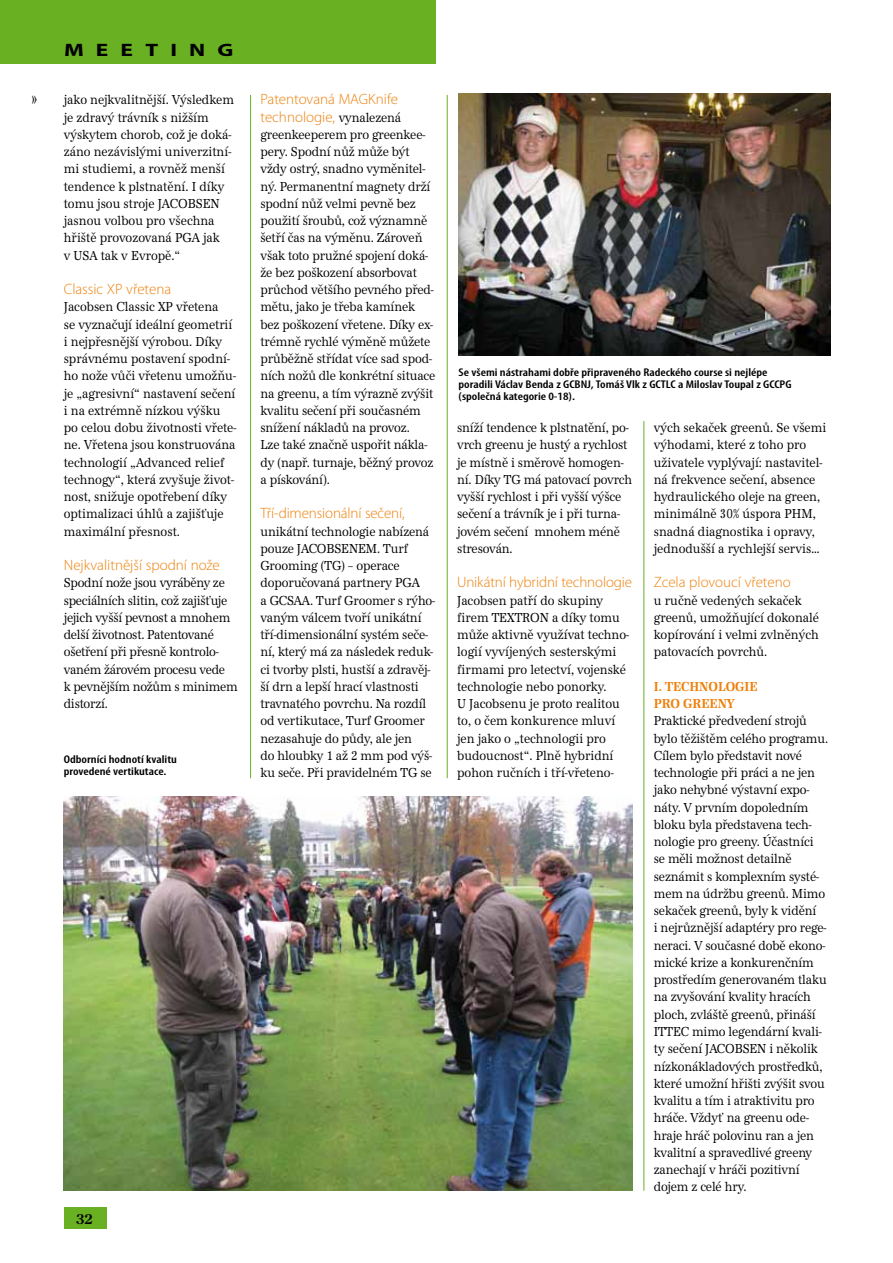
<style>
.page{position:relative;width:893px;height:1263px;background:#fff}
.page>*{position:absolute;margin:0;border:0;box-sizing:border-box;transform-origin:0 0}
.t1{font:700 18px "Myriad Pro";color:#000;scale:1.3 1}
.t2{font:18px "URW Antiqua TCE";color:#000;scale:.85 1}
.t3{font:300 15px/17.2px "Myriad Pro";color:#ee800a;text-align:right}
.t4{font:13.5px/17.2px "URW Antiqua TCE";letter-spacing:-.01em;color:#000;scale:.85 1}
.t5{font:700 13.5px/17.2px "URW Antiqua TCE";color:#ee800a;scale:.85 1}
.t6{font:700 13.5px "Century Old Style Std";color:#000;scale:.95 1}
.t7{font:600 condensed 11.25px/12px "Myriad Pro";color:#000;scale:1.2 1}
.s1{font-family:"URW Antiqua TCE";font-weight:400;font-size:13.5px;color:#000}
</style>
<div class="page">
<div style="left:64px;top:1208px;width:43px;height:21px;background:#6ab023"></div>
<hr style="left:250px;top:95px;width:1px;height:683px;background:#6ab023">
<hr style="left:447px;top:95px;width:1px;height:683px;background:#6ab023">
<hr style="left:644px;top:421px;width:1px;height:770px;background:#6ab023">
<div style="left:0;top:0;width:436px;height:64px;background:#6ab023"></div>
<img style="left:459px;top:94px;width:372px;height:262px">
<img style="left:64px;top:797px;width:568px;height:394px">
<h1 class="t2" style="left:31px;top:88px;width:9px">»</h1>
<h1 class="t1" style="left:64px;top:38px;width:132px">MEETING</h1>
<p class="t4" style="left:64px;top:91px;width:202px">jako nejkvalitnější. Výsledkem je zdravý trávník s nižším výskytem chorob, což je doká&shy;záno nezávislými univerzitní&shy;mi studiemi, a rovněž menší tendence k plstnatění. I díky tomu jsou stroje JACOBSEN jasnou volbou pro všechna hřiště provozovaná PGA jak<br>v USA tak v Evropě.“</p>
<p class="t3" style="left:64px;top:280px;width:109px">Classic XP vřetena</p>
<p class="t4" style="left:64px;top:298px;width:205px">Jacobsen Classic XP vřetena<br>se vyznačují ideální geometrií i nejpřesnější výrobou. Díky správnému postavení spodní&shy;ho nože vůči vřetenu umožňu&shy;je „agresivní“ nastavení sečení i na extrémně nízkou výšku po celou dobu životnosti vřete&shy;ne. Vřetena jsou konstruována technologií „Advanced relief technogy“, která zvyšuje život&shy;nost, snižuje opotřebení díky optimalizaci úhlů a zajišťuje maximální přesnost.</p>
<p class="t3" style="left:64px;top:556px;width:158px">Nejkvalitnější spodní nože</p>
<p class="t4" style="left:64px;top:574px;width:206px">Spodní nože jsou vyráběny ze speciálních slitin, což zajišťuje jejich vyšší pevnost a mnohem delší životnost. Patentované ošetření při přesně kontrolo&shy;vaném žárovém procesu vede<br>k pevnějším nožům s minimem distorzí.</p>
<p class="t7" style="left:64px;top:753px;width:96px">Odborníci hodnotí kvalitu provedené vertikutace.</p>
<p class="t6" style="left:76px;top:1210px;width:19px">32</p>
<p class="t3" style="left:260px;top:91px;width:142px">nife<br>technologie, <span class="s1">vynalezená</span></p>
<p class="t4" style="left:260px;top:126px;width:207px">greenkeeperem pro greenkee&shy;pery. Spodní nůž může být vždy ostrý, snadno vyměnitel&shy;ný. Permanentní magnety drží spodní nůž velmi pevně bez použití šroubů, což významně šetří čas na výměnu. Zároveň však toto pružné spojení doká&shy;že bez poškození absorbovat průchod většího pevného před&shy;mětu, jako je třeba kamínek bez poškození vřetene. Díky ex&shy;trémně rychlé výměně můžete průběžně střídat více sad spod&shy;ních nožů dle konkrétní situace na greenu, a tím výrazně zvýšit kvalitu sečení při současném snížení nákladů na provoz.<br>Lze také značně uspořit nákla&shy;dy (např. turnaje, běžný provoz a pískování).</p>
<p class="t3" style="left:260px;top:505px;width:146px">Tří-dimensionální sečení,</p>
<p class="t4" style="left:260px;top:523px;width:207px">unikátní technologie nabízená pouze JACOBSENEM. Turf<br>Grooming (TG) – operace doporučovaná partnery PGA<br>a GCSAA. Turf Groomer s rýho&shy;vaným válcem tvoří unikátní tří-dimensionální systém seče&shy;ní, který má za následek reduk&shy;ci tvorby plsti, hustší a zdravěj&shy;ší drn a lepší hrací vlastnosti travnatého povrchu. Na rozdíl od vertikutace, Turf Groomer nezasahuje do půdy, ale jen<br>do hloubky 1 až 2 mm pod výš&shy;ku seče. Při pravidelném TG se</p>
<p class="t3" style="left:260px;top:91px;width:89px">Patentovaná MAGK</p>
<p class="t7" style="left:459px;top:366px;width:279px">Se všemi nástrahami dobře připraveného Radeckého course si nejlépe poradili Václav Benda z GCBNJ, Tomáš Vlk z GCTLC a Miloslav Toupal z GCCPG (společná kategorie 0-18).</p>
<p class="t4" style="left:457px;top:419px;width:207px">sníží tendence k plstnatění, po&shy;vrch greenu je hustý a rychlost je místně i směrově homogen&shy;ní. Díky TG má patovací povrch vyšší rychlost i při vyšší výšce sečení a trávník je i při turna&shy;jovém sečení mnohem méně stresován.</p>
<p class="t3" style="left:457px;top:574px;width:176px">U nikátní hybridní technologie</p>
<p class="t4" style="left:457px;top:592px;width:204px">Jacobsen patří do skupiny firem TEXTRON a díky tomu může aktivně využívat techno&shy;logií vyvíjených sesterskými firmami pro letectví, vojenské technologie nebo ponorky.<br>U Jacobsenu je proto realitou to, o čem konkurence mluví jen jako o „technologii pro budoucnost“. Plně hybridní pohon ručních i tří-vřeteno-</p>
<p class="t4" style="left:654px;top:419px;width:204px">vých sekaček greenů. Se všemi výhodami, které z toho pro uživatele vyplývají: nastavitel&shy;ná frekvence sečení, absence hydraulického oleje na green, minimálně 30% úspora PHM, snadná diagnostika i opravy, jednodušší a rychlejší servis…</p>
<p class="t3" style="left:654px;top:574px;width:139px">Zcela plovoucí vřeteno</p>
<p class="t4" style="left:654px;top:592px;width:196px">u ručně vedených sekaček greenů, umožňující dokonalé kopírování i velmi zvlněných patovacích povrchů.</p>
<p class="t5" style="left:654px;top:678px;width:124px">I. TECHNOLOGIE<br>PRO GREENY</p>
<p class="t4" style="left:654px;top:712px;width:207px">Praktické předvedení strojů bylo těžištěm celého programu.<br>Cílem bylo představit nové technologie při práci a ne jen jako nehybné výstavní expo&shy;náty. V prvním dopoledním bloku byla představena tech&shy;nologie pro greeny. Účastníci se měli možnost detailně seznámit s komplexním systé&shy;mem na údržbu greenů. Mimo sekaček greenů, byly k vidění<br>i nejrůznější adaptéry pro rege&shy;neraci. V současné době ekono&shy;mické krize a konkurenčním prostředím generovaném tlaku na zvyšování kvality hracích ploch, zvláště greenů, přináší<br>ITTEC mimo legendární kvali&shy;ty sečení JACOBSEN i několik nízkonákladových prostředků, které umožní hřišti zvýšit svou kvalitu a tím i atraktivitu pro hráče. Vždyť na greenu ode&shy;hraje hráč polovinu ran a jen kvalitní a spravedlivé greeny zanechají v hráči pozitivní dojem z celé hry.</p>
</div>
